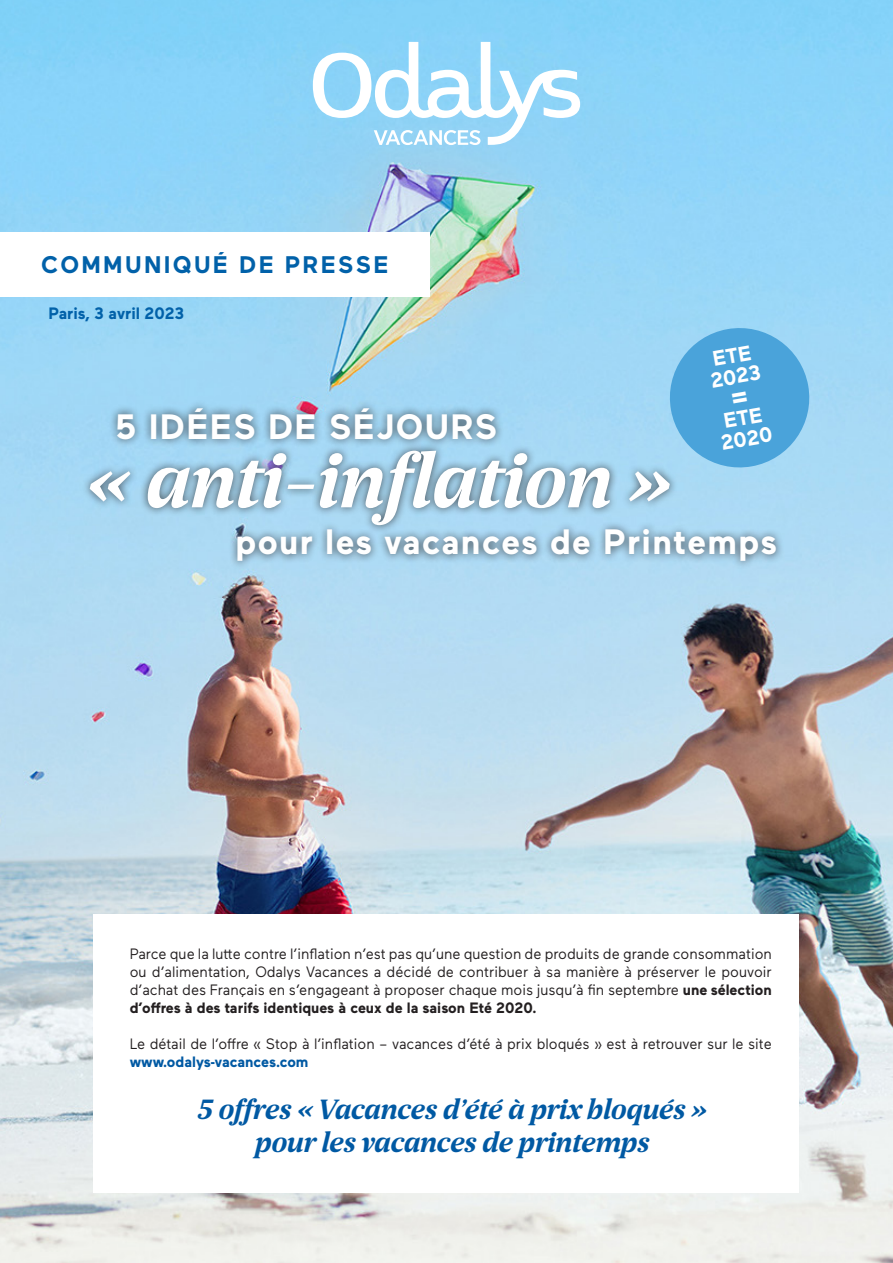
<style>
.page{position:relative;width:893px;height:1263px;background:#fff}
.page>*{position:absolute;margin:0;border:0;box-sizing:border-box;transform-origin:0 0}
.t1{font:italic 700 77.55px "Breve News";color:#fff}
.t2{font:700 35.25px "Maax";letter-spacing:.04em;color:#fff}
.t3{font:italic 700 28.5px/33px "Breve News";color:#0059a3;text-align:center}
.t4{font:700 24px "Maax";letter-spacing:.1em;color:#0161a9}
.t5{font:700 21px "Maax";color:#fff}
.t6{font:700 16.5px "Maax";color:#0161a9}
.t7{font:15px/18px "Maax";color:#231f20;text-align:justify}
.s1{font-weight:700}
.s2{font-weight:700;color:#0059a3}
</style>
<div class="page">
<img style="left:0;top:0;width:893px;height:1263px">
<div style="left:93px;top:914px;width:706px;height:279px;background:#fff"></div>
<svg style="left:313px;top:42px;width:267px;height:103px"></svg>
<div style="left:0;top:232px;width:429px;height:64px;background:#fff"></div>
<div style="left:82px;top:399px;width:703px;height:171px;background:#231f20;opacity:.75"></div>
<svg style="left:664px;top:322px;width:151px;height:151px;background:#67b4e3"></svg>
<p class="t4" style="left:41px;top:249px;width:349px">COMMUNIQUÉ DE PRESSE</p>
<p class="t6" style="left:48px;top:302px;width:137px">Paris, 3 avril 2023</p>
<p class="t5" style="left:708px;top:367px;width:52px;rotate:-10deg">2023</p>
<p class="t5" style="left:719px;top:429px;width:53px;rotate:-10deg">2020</p>
<p class="t2" style="left:115px;top:403px;width:383px">5 IDÉES DE SÉJOURS</p>
<p class="t1" style="left:82px;top:436px;width:586px">« anti-inflation »</p>
<p class="t2" style="left:235px;top:519px;width:543px">pour les vacances de Printemps</p>
<p class="t7" style="left:130px;top:944px;width:644px">Parce que la lutte contre l’inflation n’est pas qu’une question de produits de grande consommation ou d’alimentation, Odalys Vacances a décidé de contribuer à sa manière à préserver le pouvoir d’achat des Français en s’engageant à proposer chaque mois jusqu’à fin septembre <span class="s1">une sélection d’offres à des tarifs identiques à ceux de la saison Eté 2020.</span></p>
<p class="t7" style="left:130px;top:1034px;width:644px">Le détail de l’offre « Stop à l’inflation – vacances d’été à prix bloqués » est à retrouver sur le site <span class="s2">www.odalys-vacances.com</span></p>
<p class="t3" style="left:196px;top:1093px;width:511px">5 offres « Vacances d’été à prix bloqués » pour les vacances de printemps</p>
</div>
